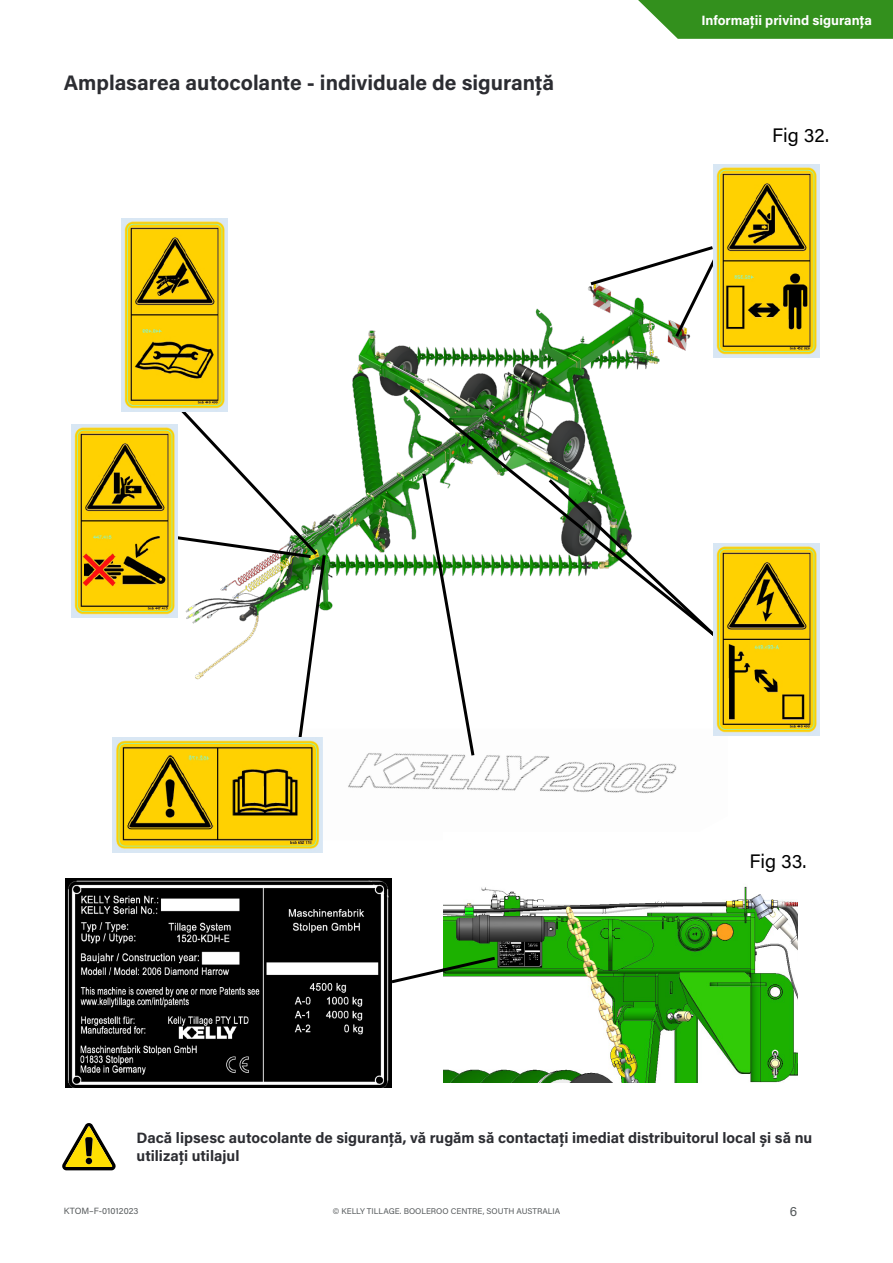
<style>
.page{position:relative;width:893px;height:1263px;background:#fff}
.page>*{position:absolute;margin:0;border:0;box-sizing:border-box;transform-origin:0 0}
.t1{font:700 21px "Acumin Pro";color:#2c2d32}
.t2{font:19.5px "Acumin Pro";color:#000}
.t3{font:700 15px/18px "Acumin Pro";color:#2c2d32}
.t4{font:700 13.5px "Acumin Pro";color:#fff}
.t5{font:13.5px "Acumin Pro";color:#565a5c}
.t6{font:9px "Acumin Pro";color:#565a5c}
.t7{font:8.25px "Acumin Pro";color:#565a5c}
</style>
<div class="page">
<svg style="left:638px;top:0;width:255px;height:39px;background:#43992f"></svg>
<img style="left:348px;top:753px;width:329px;height:41px">
<img style="left:443px;top:886px;width:354px;height:197px">
<img style="left:227px;top:224px;width:546px;height:386px">
<svg style="left:420px;top:643px;width:56px;height:116px"></svg>
<svg style="left:587px;top:244px;width:126px;height:96px"></svg>
<img style="left:713px;top:165px;width:106px;height:192px">
<img style="left:122px;top:219px;width:105px;height:192px">
<img style="left:72px;top:425px;width:66px;height:192px">
<svg style="left:138px;top:399px;width:190px;height:338px"></svg>
<img style="left:112px;top:737px;width:211px;height:116px">
<svg style="left:406px;top:386px;width:317px;height:257px"></svg>
<img style="left:713px;top:543px;width:106px;height:193px">
<img style="left:65px;top:878px;width:326px;height:209px">
<svg style="left:388px;top:955px;width:110px;height:30px"></svg>
<svg style="left:62px;top:1123px;width:54px;height:47px"></svg>
<p class="t1" style="left:64px;top:68px;width:492px">Amplasarea autocolante - individuale de siguranță</p>
<p class="t4" style="left:701px;top:11px;width:172px">Informații privind siguranța</p>
<p class="t2" style="left:772px;top:121px;width:59px">Fig 32.</p>
<p class="t2" style="left:749px;top:848px;width:58px">Fig 33.</p>
<p class="t3" style="left:137px;top:1128px;width:677px">Dacă lipsesc autocolante de siguranță, vă rugăm să contactați imediat distribuitorul local și să nu utilizați utilajul</p>
<p class="t6" style="left:64px;top:1205px;width:76px">KTOM–F-01012023</p>
<p class="t7" style="left:333px;top:1205px;width:229px">© KELLY TILLAGE. BOOLEROO CENTRE, SOUTH AUSTRALIA</p>
<p class="t5" style="left:790px;top:1201px;width:9px">6</p>
</div>
